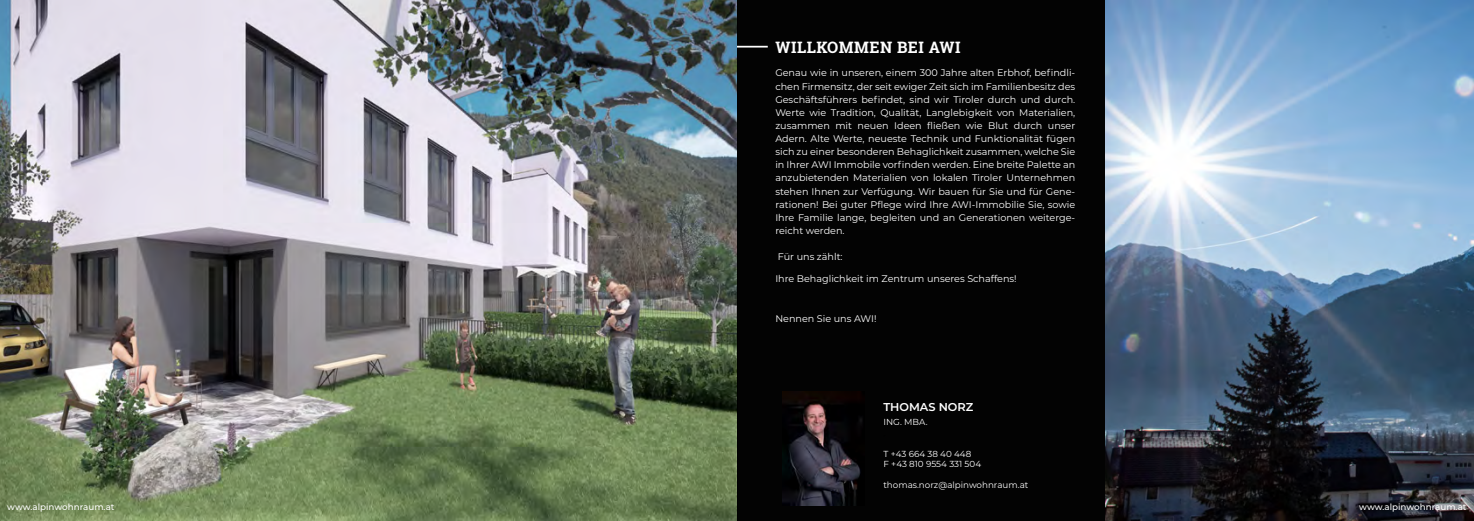
<style>
.page{position:relative;width:1474px;height:521px;background:#fff}
.page>*{position:absolute;margin:0;border:0;box-sizing:border-box;transform-origin:0 0}
.t1{font:700 15.75px "Roboto Slab";letter-spacing:.03em;color:#fff}
.t2{font:600 11.38px "Montserrat";color:#fff}
.t3{font:9.62px/13.1px "Montserrat";color:#fff;text-align:justify}
.t4{font:8.75px/10.5px "Montserrat";color:#fff}
.t5{font:500 8.75px "Montserrat";color:#fff}
</style>
<div class="page">
<img style="left:0;top:0;width:737px;height:521px">
<div style="left:737px;top:0;width:736px;height:521px;background:#000"></div>
<img style="left:1105px;top:0;width:368px;height:521px">
<img style="left:782px;top:392px;width:81px;height:113px">
<hr style="left:737px;top:46px;width:30px;height:2px;background:#fff">
<h1 class="t1" style="left:775px;top:37px;width:187px">WILLKOMMEN BEI AWI</h1>
<p class="t3" style="left:775px;top:66px;width:301px">Genau wie in unseren, einem 300 Jahre alten Erbhof, befindli&shy;chen Firmensitz, der seit ewiger Zeit sich im Familienbesitz des Geschäftsführers befindet, sind wir Tiroler durch und durch.<br>Werte wie Tradition, Qualität, Langlebigkeit von Materialien, zusammen mit neuen Ideen fließen wie Blut durch unser Adern. Alte Werte, neueste Technik und Funktionalität fügen sich zu einer besonderen Behaglichkeit zusammen, welche Sie in Ihrer AWI Immobile vorfinden werden. Eine breite Palette an anzubietenden Materialien von lokalen Tiroler Unternehmen stehen Ihnen zur Verfügung. Wir bauen für Sie und für Gene&shy;rationen! Bei guter Pflege wird Ihre AWI-Immobilie Sie, sowie Ihre Familie lange, begleiten und an Generationen weiterge&shy;reicht werden.</p>
<p class="t3" style="left:778px;top:250px;width:66px">Für uns zählt:</p>
<p class="t3" style="left:775px;top:272px;width:243px">Ihre Behaglichkeit im Zentrum unseres Schaffens!</p>
<p class="t3" style="left:775px;top:311px;width:103px">Nennen Sie uns AWI!</p>
<p class="t2" style="left:883px;top:399px;width:91px">THOMAS NORZ</p>
<p class="t4" style="left:883px;top:416px;width:46px">ING. MBA.</p>
<p class="t4" style="left:883px;top:448px;width:99px">T +43 664 38 40 448<br>F +43 810 9554 331 504</p>
<p class="t4" style="left:883px;top:479px;width:146px">thomas.norz@alpinwohnraum.at</p>
<p class="t5" style="left:7px;top:501px;width:109px">www.alpinwohnraum.at</p>
<p class="t5" style="left:1359px;top:501px;width:109px">www.alpinwohnraum.at</p>
</div>
